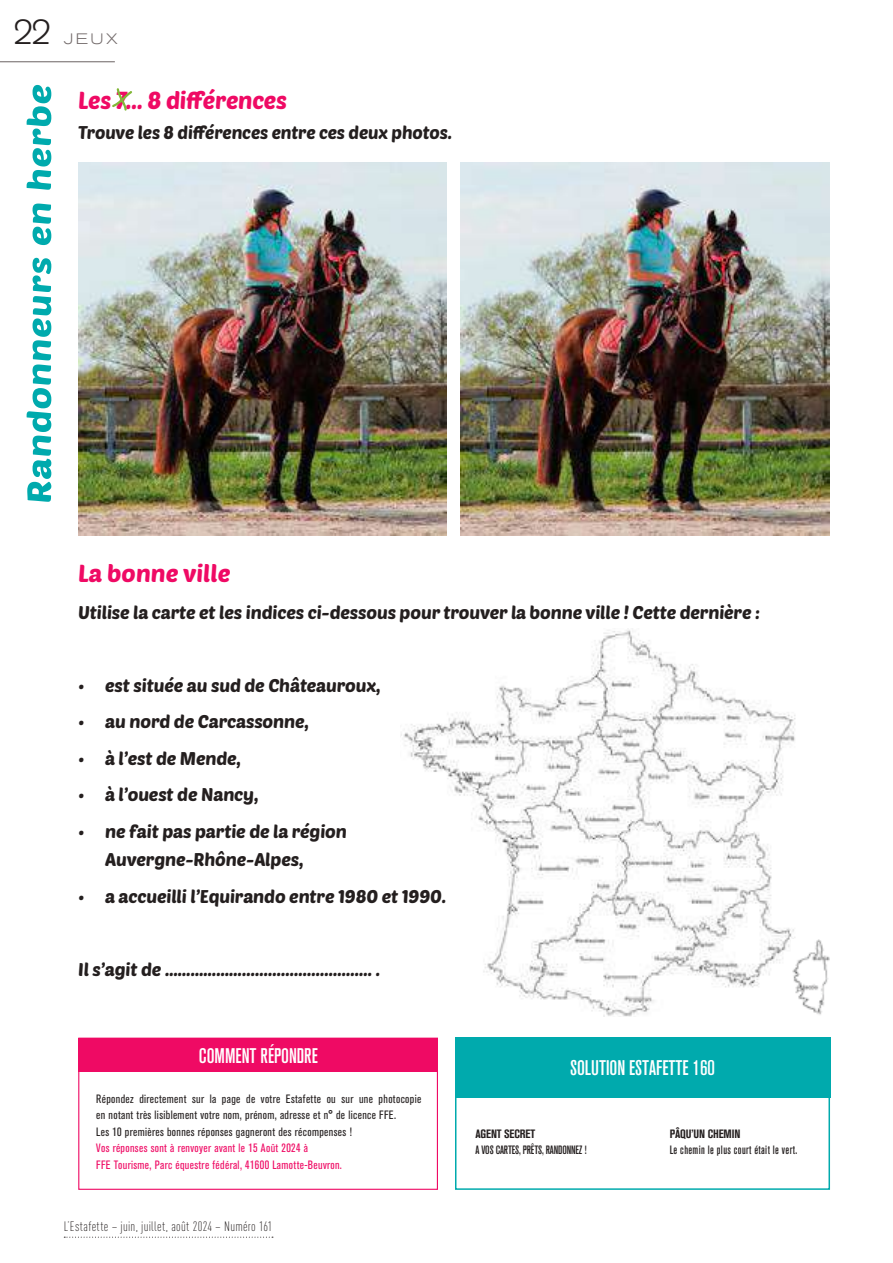
<style>
.page{position:relative;width:893px;height:1263px;background:#fff}
.page>*{position:absolute;margin:0;border:0;box-sizing:border-box;transform-origin:0 0}
.t1{font:300 34.5px "Akzidenz Grotesk BQ";color:#241f1f}
.t2{font:24px "Poetsen One";letter-spacing:-.01em;color:#ef0a64}
.t3{font:500 condensed 21px "Akzidenz Grotesk BQ";color:#fff}
.t4{font:18px/28px "Poetsen One";letter-spacing:-.01em;color:#241f1f}
.t5{font:300 expanded 15px "Akzidenz Grotesk BQ";color:#726a6a}
.t6{font:300 13.5px "DIN Cond";letter-spacing:.02em;color:#241f1f}
.t7{font:condensed 12px/16.5px "Akzidenz Grotesk BQ";letter-spacing:.03em;color:#241f1f}
.t8{font:condensed 12px/16.5px "Akzidenz Grotesk BQ";letter-spacing:.03em;color:#ef0a64}
.t9{font:500 condensed 12px "Akzidenz Grotesk BQ";letter-spacing:.03em;color:#241f1f}
.t10{font:500 condensed 12px "Akzidenz Grotesk BQ";letter-spacing:-.01em;color:#241f1f}
.t11{font:12px "Akzidenz Grotesk BQ Bd Cnd Alt";letter-spacing:-.01em;color:#241f1f}
</style>
<div class="page">
<hr style="left:0;top:61px;width:115px;height:1px;background:#726a6a">
<svg style="left:27px;top:85px;width:24px;height:417px"></svg>
<svg style="left:64px;top:1237px;width:209px;height:1px"></svg>
<div style="left:78px;top:1038px;width:360px;height:152px;border:1px solid #ef0a64"></div>
<div style="left:79px;top:1039px;width:359px;height:33px;background:#ef0a64"></div>
<div style="left:455px;top:1094px;width:375px;height:96px;border:2px solid #00aaad"></div>
<div style="left:455px;top:1038px;width:375px;height:60px;background:#00aaad"></div>
<svg style="left:112px;top:88px;width:20px;height:23px"></svg>
<img style="left:78px;top:162px;width:369px;height:374px">
<img style="left:461px;top:162px;width:368px;height:374px">
<img style="left:401px;top:628px;width:395px;height:389px">
<img style="left:791px;top:939px;width:38px;height:78px">
<h1 class="t1" style="left:13px;top:12px;width:40px">22</h1>
<p class="t5" style="left:64px;top:30px;width:55px">JEUX</p>
<h2 class="t2" style="left:78px;top:85px;width:210px">Les 7... 8 différences</h2>
<p class="t4" style="left:78px;top:118px;width:375px">Trouve les 8 différences entre ces deux photos.</p>
<h2 class="t2" style="left:78px;top:558px;width:154px">La bonne ville</h2>
<p class="t4" style="left:78px;top:597px;width:683px">Utilise la carte et les indices ci-dessous pour trouver la bonne ville ! Cette dernière :</p>
<p class="t4" style="left:78px;top:670px;width:304px">• est située au sud de Châteauroux,</p>
<p class="t4" style="left:78px;top:707px;width:232px">• au nord de Carcassonne,</p>
<p class="t4" style="left:78px;top:744px;width:164px">• à l’est de Mende,</p>
<p class="t4" style="left:78px;top:780px;width:182px">• à l’ouest de Nancy,</p>
<p class="t4" style="left:105px;top:817px;width:243px;text-indent:-27px">• ne fait pas partie de la région<br>Auvergne-Rhône-Alpes,</p>
<p class="t4" style="left:78px;top:881px;width:370px">• a accueilli l’Equirando entre 1980 et 1990.</p>
<p class="t4" style="left:78px;top:954px;width:304px">Il s’agit de ……………….............................. .</p>
<p class="t3" style="left:199px;top:1043px;width:120px">COMMENT RÉPONDRE</p>
<p class="t7" style="left:96px;top:1091px;width:327px">Répondez directement sur la page de votre Estafette ou sur une photocopie en notant très lisiblement votre nom, prénom, adresse et n° de licence FFE.<br>Les 10 premières bonnes réponses gagneront des récompenses !</p>
<p class="t8" style="left:96px;top:1140px;width:247px">Vos réponses sont à renvoyer avant le 15 Août 2024 à<br>FFE Tourisme, Parc équestre fédéral, 41600 Lamotte-Beuvron.</p>
<p class="t6" style="left:64px;top:1218px;width:210px">L’Estafette – juin, juillet, août 2024 – Numéro 161</p>
<p class="t3" style="left:570px;top:1056px;width:146px">SOLUTION ESTAFETTE 160</p>
<p class="t11" style="left:475px;top:1127px;width:61px">AGENT SECRET</p>
<p class="t10" style="left:475px;top:1143px;width:113px">A VOS CARTES, PRÊTS, RANDONNEZ !</p>
<p class="t11" style="left:670px;top:1127px;width:72px">PÂQU’UN CHEMIN</p>
<p class="t9" style="left:670px;top:1143px;width:129px">Le chemin le plus court était le vert.</p>
</div>
